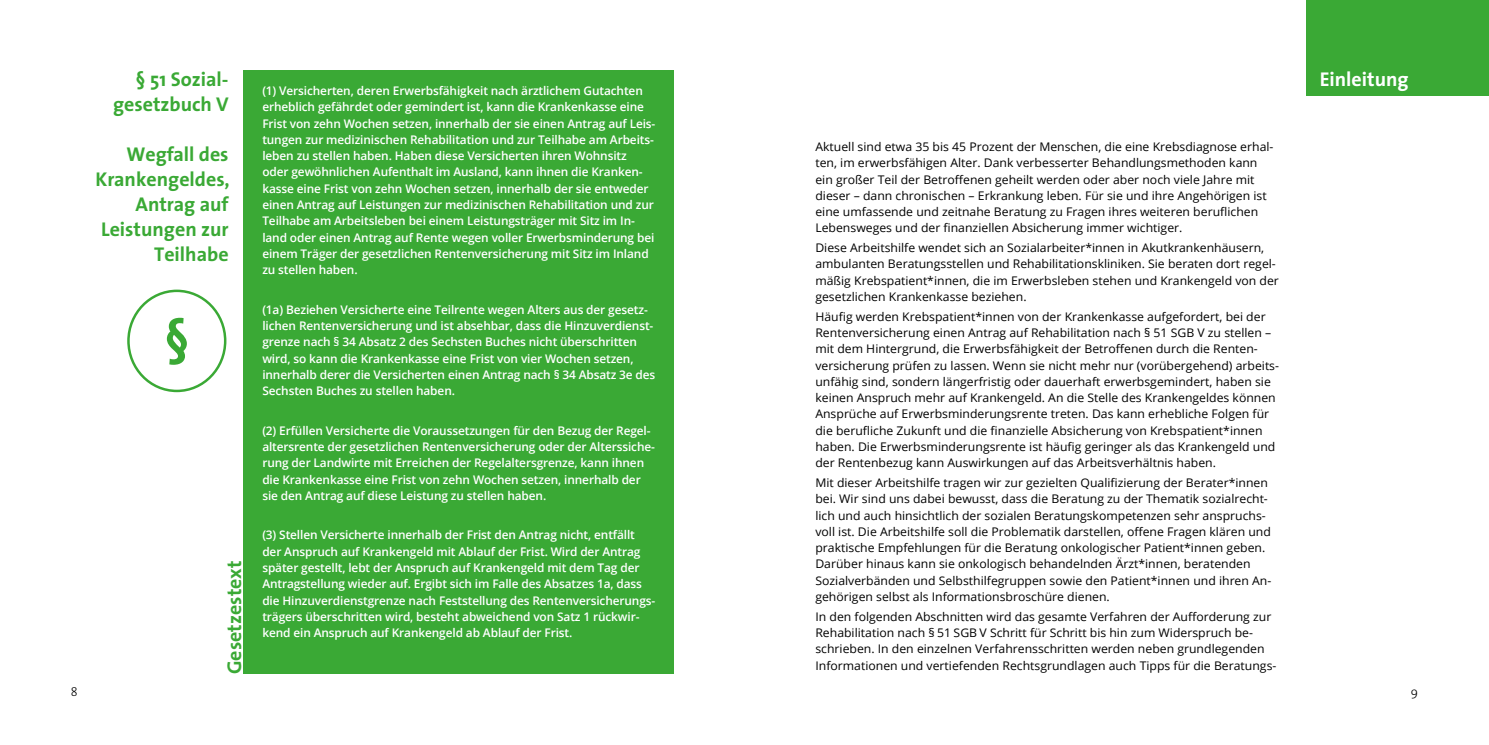
<style>
.page{position:relative;width:1489px;height:745px;background:#fff}
.page>*{position:absolute;margin:0;border:0;box-sizing:border-box;transform-origin:0 0}
.t1{font:700 20px/25px "The Sans";color:#3aa935;text-align:right}
.t2{font:700 20px "The Sans";color:#fff}
.t3{font:300 12.5px "The Sans";color:#000}
.t4{font:11.88px/16.2px "Open Sans";color:#000}
.t5{font:600 11.88px/16.2px "Open Sans";letter-spacing:-.01em;color:#fff}
</style>
<div class="page">
<div style="left:243px;top:71px;width:430px;height:602px;background:#3aa935"></div>
<div style="left:1306px;top:0;width:182px;height:96px;background:#3aa935"></div>
<div style="left:127px;top:289px;width:99px;height:103px;border:2px solid #3aa935;border-radius:50%"></div>
<svg style="left:167px;top:317px;width:20px;height:47px"></svg>
<h1 class="t1" style="left:113px;top:66px;width:117px">§ 51 Sozial&shy;gesetzbuch V</h1>
<h1 class="t1" style="left:95px;top:141px;width:136px">Wegfall des<br>Krankengeldes,<br>Antrag auf<br>Leistungen zur<br>Teilhabe</h1>
<h1 class="t1" style="left:221px;top:673px;width:115px;rotate:-90deg">Gesetzestext</h1>
<p class="t5" style="left:262px;top:82px;width:394px">(1) Versicherten, deren Erwerbsfähigkeit nach ärztlichem Gutachten erheblich gefährdet oder gemindert ist, kann die Krankenkasse eine Frist von zehn Wochen setzen, innerhalb der sie einen Antrag auf Leis&shy;tungen zur medizinischen Rehabilitation und zur Teilhabe am Arbeits&shy;leben zu stellen haben. Haben diese Versicherten ihren Wohnsitz oder gewöhnlichen Aufenthalt im Ausland, kann ihnen die Kranken&shy;kasse eine Frist von zehn Wochen setzen, innerhalb der sie entweder einen Antrag auf Leistungen zur medizinischen Rehabilitation und zur Teilhabe am Arbeitsleben bei einem Leistungsträger mit Sitz im In&shy;land oder einen Antrag auf Rente wegen voller Erwerbsminderung bei einem Träger der gesetzlichen Rentenversicherung mit Sitz im Inland zu stellen haben.</p>
<p class="t5" style="left:262px;top:301px;width:394px">(1a) Beziehen Versicherte eine Teilrente wegen Alters aus der gesetz&shy;lichen Rentenversicherung und ist absehbar, dass die Hinzuverdienst&shy;grenze nach § 34 Absatz 2 des Sechsten Buches nicht überschritten wird, so kann die Krankenkasse eine Frist von vier Wochen setzen, innerhalb derer die Versicherten einen Antrag nach § 34 Absatz 3e des Sechsten Buches zu stellen haben.</p>
<p class="t5" style="left:262px;top:422px;width:394px">(2) Erfüllen Versicherte die Voraussetzungen für den Bezug der Regel&shy;altersrente der gesetzlichen Rentenversicherung oder der Alterssiche&shy;rung der Landwirte mit Erreichen der Regelaltersgrenze, kann ihnen die Krankenkasse eine Frist von zehn Wochen setzen, innerhalb der sie den Antrag auf diese Leistung zu stellen haben.</p>
<p class="t5" style="left:262px;top:526px;width:394px">(3) Stellen Versicherte innerhalb der Frist den Antrag nicht, entfällt der Anspruch auf Krankengeld mit Ablauf der Frist. Wird der Antrag später gestellt, lebt der Anspruch auf Krankengeld mit dem Tag der Antragstellung wieder auf. Ergibt sich im Falle des Absatzes 1a, dass die Hinzuverdienstgrenze nach Feststellung des Rentenversicherungs&shy;trägers überschritten wird, besteht abweichend von Satz 1 rückwir&shy;kend ein Anspruch auf Krankengeld ab Ablauf der Frist.</p>
<p class="t4" style="left:815px;top:138px;width:459px">Aktuell sind etwa 35 bis 45 Prozent der Menschen, die eine Krebsdiagnose erhal&shy;ten, im erwerbsfähigen Alter. Dank verbesserter Behandlungsmethoden kann ein großer Teil der Betroffenen geheilt werden oder aber noch viele Jahre mit dieser – dann chronischen – Erkrankung leben. Für sie und ihre Angehörigen ist eine umfassende und zeitnahe Beratung zu Fragen ihres weiteren beruflichen Lebensweges und der finanziellen Absicherung immer wichtiger.</p>
<p class="t4" style="left:815px;top:239px;width:465px">Diese Arbeitshilfe wendet sich an Sozialarbeiter*innen in Akutkrankenhäusern, ambulanten Beratungsstellen und Rehabilitationskliniken. Sie beraten dort regel&shy;mäßig Krebspatient*innen, die im Erwerbsleben stehen und Krankengeld von der gesetzlichen Krankenkasse beziehen.</p>
<p class="t4" style="left:815px;top:308px;width:465px">Häufig werden Krebspatient*innen von der Krankenkasse aufgefordert, bei der Rentenversicherung einen Antrag auf Rehabilitation nach § 51 SGB V zu stellen – mit dem Hintergrund, die Erwerbsfähigkeit der Betroffenen durch die Renten&shy;versicherung prüfen zu lassen. Wenn sie nicht mehr nur (vorübergehend) arbeits&shy;unfähig sind, sondern längerfristig oder dauerhaft erwerbsgemindert, haben sie keinen Anspruch mehr auf Krankengeld. An die Stelle des Krankengeldes können Ansprüche auf Erwerbsminderungsrente treten. Das kann erhebliche Folgen für die berufliche Zukunft und die finanzielle Absicherung von Krebspatient*innen haben. Die Erwerbsminderungsrente ist häufig geringer als das Krankengeld und der Rentenbezug kann Auswirkungen auf das Arbeitsverhältnis haben.</p>
<p class="t4" style="left:815px;top:474px;width:457px">Mit dieser Arbeitshilfe tragen wir zur gezielten Qualifizierung der Berater*innen bei. Wir sind uns dabei bewusst, dass die Beratung zu der Thematik sozialrecht&shy;lich und auch hinsichtlich der sozialen Beratungskompetenzen sehr anspruchs&shy;voll ist. Die Arbeitshilfe soll die Problematik darstellen, offene Fragen klären und praktische Empfehlungen für die Beratung onkologischer Patient*innen geben.<br>Darüber hinaus kann sie onkologisch behandelnden Ärzt*innen, beratenden Sozialverbänden und Selbsthilfegruppen sowie den Patient*innen und ihren An&shy;gehörigen selbst als Informationsbroschüre dienen.</p>
<p class="t4" style="left:815px;top:607px;width:462px">In den folgenden Abschnitten wird das gesamte Verfahren der Aufforderung zur Rehabilitation nach § 51 SGB V Schritt für Schritt bis hin zum Widerspruch be&shy;schrieben. In den einzelnen Verfahrensschritten werden neben grundlegenden Informationen und vertiefenden Rechtsgrundlagen auch Tipps für die Beratungs-</p>
<h1 class="t2" style="left:1319px;top:62px;width:90px">Einleitung</h1>
<p class="t3" style="left:71px;top:680px;width:8px">8</p>
<p class="t3" style="left:1410px;top:680px;width:9px">9</p>
</div>
